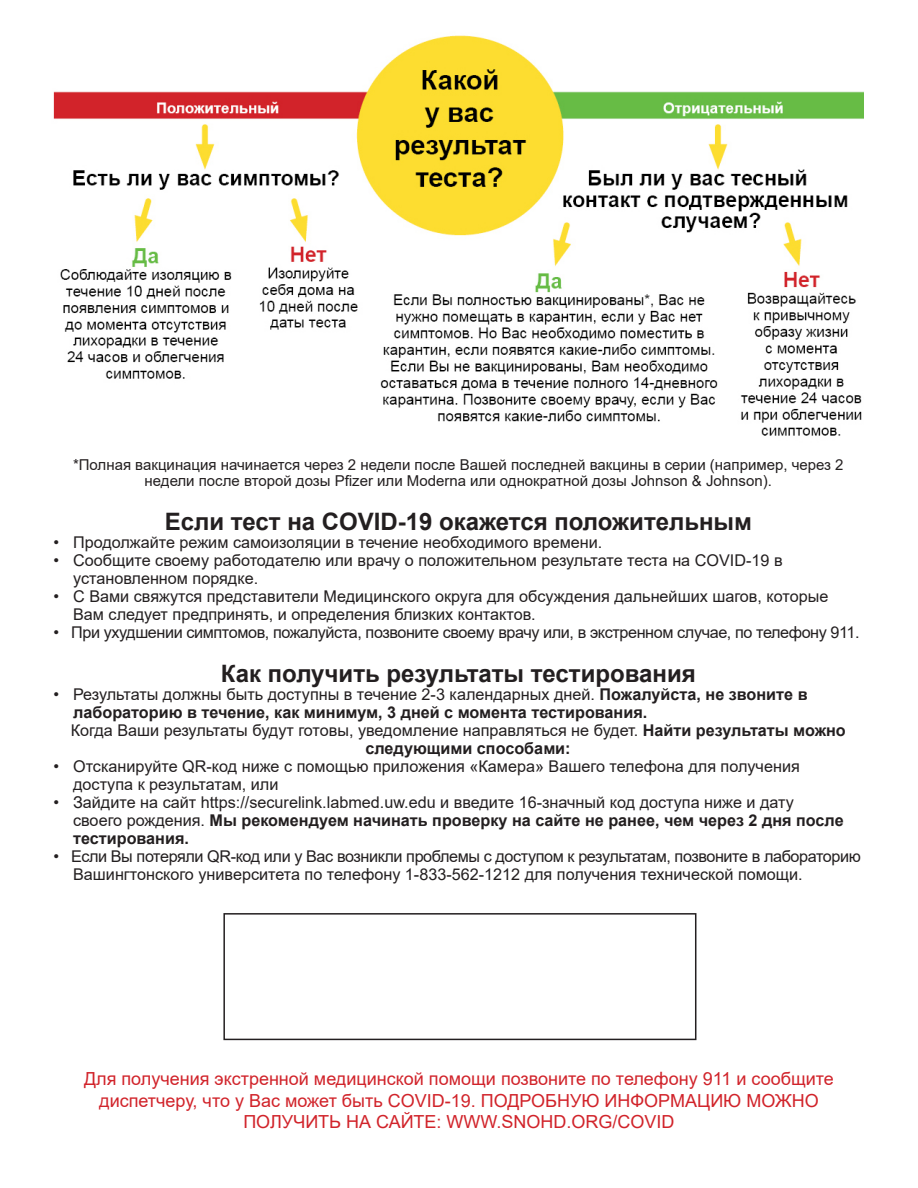
<style>
.page{position:relative;width:918px;height:1188px;background:#fff}
.page>*{position:absolute;margin:0;border:0;box-sizing:border-box;transform-origin:0 0}
.t1{font:700 24px "Arial";color:#231f20}
.t2{font:18px/21.6px "Arial";color:#d1232a;text-align:center}
.t3{font:16.2px/18px "Arial";color:#231f20}
.t4{font:16.2px/18px "Arial";letter-spacing:-.025em;color:#231f20}
.t5{font:700 16.2px/18px "Arial";color:#231f20}
.t6{font:15px/16.5px "Arial";color:#231f20;text-align:center}
.s1{font-weight:400}
.s2{font-weight:700}
</style>
<div class="page">
<div style="left:223px;top:913px;width:473px;height:127px;border:2px solid #231f20"></div>
<img style="left:53px;top:35px;width:811px;height:401px">
<p class="t6" style="left:73px;top:456px;width:772px">*Полная вакцинация начинается через 2 недели после Вашей последней вакцины в серии (например, через 2 недели после второй дозы Pfizer или Moderna или однократной дозы Johnson &amp; Johnson).</p>
<p class="t1" style="left:165px;top:504px;width:589px">Если тест на COVID-19 окажется положительным</p>
<p class="t3" style="left:54px;top:533px;width:550px">• Продолжайте режим самоизоляции в течение необходимого времени.</p>
<p class="t3" style="left:73px;top:551px;width:711px;text-indent:-20px">• Сообщите своему работодателю или врачу о положительном результате теста на COVID-19 в установленном порядке.</p>
<p class="t3" style="left:73px;top:587px;width:757px;text-indent:-20px">• С Вами свяжутся представители Медицинского округа для обсуждения дальнейших шагов, которые<br>Вам следует предпринять, и определения близких контактов.</p>
<p class="t4" style="left:54px;top:623px;width:808px">• При ухудшении симптомов, пожалуйста, позвоните своему врачу или, в экстренном случае, по телефону 911.</p>
<p class="t1" style="left:221px;top:656px;width:476px">Как получить результаты тестирования</p>
<p class="t5" style="left:73px;top:685px;width:736px;text-indent:-20px"><span class="s1">• Результаты должны быть доступны в течение 2-3 календарных дней.</span> Пожалуйста, не звоните в лабораторию в течение, как минимум, 3 дней с момента тестирования.</p>
<p class="t3" style="left:365px;top:721px;width:482px;text-indent:-295px">Когда Ваши результаты будут готовы, уведомление направляться не будет. <span class="s2">Найти результаты можно следующими способами:</span></p>
<p class="t3" style="left:73px;top:757px;width:728px;text-indent:-20px">• Отсканируйте QR-код ниже с помощью приложения «Камера» Вашего телефона для получения доступа к результатам, или</p>
<p class="t3" style="left:73px;top:793px;width:772px;text-indent:-20px">• Зайдите на сайт https://securelink.labmed.uw.edu и введите 16-значный код доступа ниже и дату своего рождения. <span class="s2">Мы рекомендуем начинать проверку на сайте не ранее, чем через 2 дня после тестирования.</span></p>
<p class="t4" style="left:73px;top:847px;width:789px;text-indent:-20px">• Если Вы потеряли QR-код или у Вас возникли проблемы с доступом к результатам, позвоните в лабораторию<br>Вашингтонского университета по телефону 1-833-562-1212 для получения технической помощи.</p>
<p class="t2" style="left:84px;top:1068px;width:751px">Для получения экстренной медицинской помощи позвоните по телефону 911 и сообщите диспетчеру, что у Вас может быть COVID-19. ПОДРОБНУЮ ИНФОРМАЦИЮ МОЖНО<br>ПОЛУЧИТЬ НА САЙТЕ: WWW.SNOHD.ORG/COVID</p>
</div>
